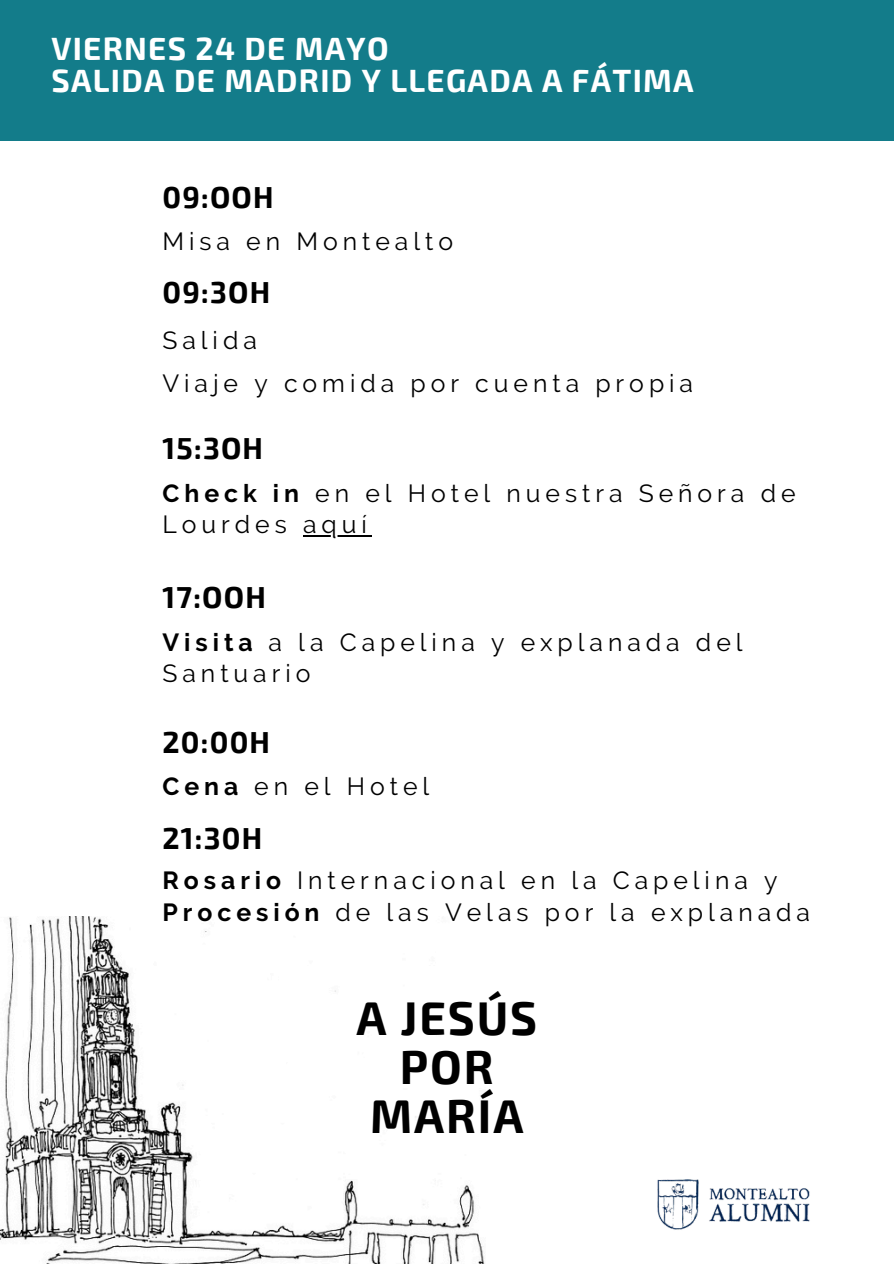
<style>
.page{position:relative;width:894px;height:1264px;background:#fff}
.page>*{position:absolute;margin:0;border:0;box-sizing:border-box;transform-origin:0 0}
.t1{font:700 46.2px/48.8px "Exo 2";letter-spacing:.04em;color:#000;text-align:center}
.t2{font:700 31.5px/32.7px "Exo 2";letter-spacing:.04em;color:#fff}
.t3{font:700 29.7px "Exo 2";letter-spacing:.04em;color:#000}
.t4{font:24.75px/31.5px "Raleway";letter-spacing:.2em;color:#000}
.s1{font-weight:700}
</style>
<div class="page">
<div style="left:0;top:0;width:893px;height:141px;background:#137c8a"></div>
<img style="left:657px;top:1179px;width:153px;height:51px">
<img style="left:0;top:916px;width:485px;height:347px">
<hr style="left:303px;top:535px;width:69px;height:2px;background:#000">
<p class="t2" style="left:51px;top:30px;width:643px">VIERNES 24 DE MAYO<br>SALIDA DE MADRID Y LLEGADA A FÁTIMA</p>
<p class="t3" style="left:162px;top:178px;width:113px">09:OOH</p>
<p class="t4" style="left:162px;top:226px;width:292px">Misa en Montealto</p>
<h1 class="t3" style="left:162px;top:273px;width:109px">09:3OH</h1>
<p class="t4" style="left:162px;top:324px;width:96px">Salida</p>
<h2 class="t4" style="left:162px;top:367px;width:532px">Viaje y comida por cuenta propia</h2>
<p class="t3" style="left:162px;top:429px;width:102px">15:3OH</p>
<p class="t4" style="left:162px;top:477px;width:634px"><span class="s1">Check in</span> en el Hotel nuestra Señora de<br>Lourdes</p>
<h2 class="t4" style="left:303px;top:509px;width:65px">aquí</h2>
<p class="t3" style="left:162px;top:578px;width:105px">17:OOH</p>
<h2 class="t4" style="left:162px;top:626px;width:581px"><span class="s1">Visita</span> a la Capelina y explanada del<br>Santuario</h2>
<h2 class="t3" style="left:162px;top:722px;width:109px">20:00H</h2>
<p class="t4" style="left:162px;top:770px;width:268px"><span class="s1">Cena</span> en el Hotel</p>
<p class="t3" style="left:162px;top:818px;width:101px">21:30H</p>
<h2 class="t4" style="left:162px;top:865px;width:649px"><span class="s1">Rosario</span> Internacional en la Capelina y<br><span class="s1">Procesión</span> de las Velas por la explanada</h2>
<h1 class="t1" style="left:356px;top:992px;width:182px">A JESÚS<br>POR<br>MARÍA</h1>
</div>
